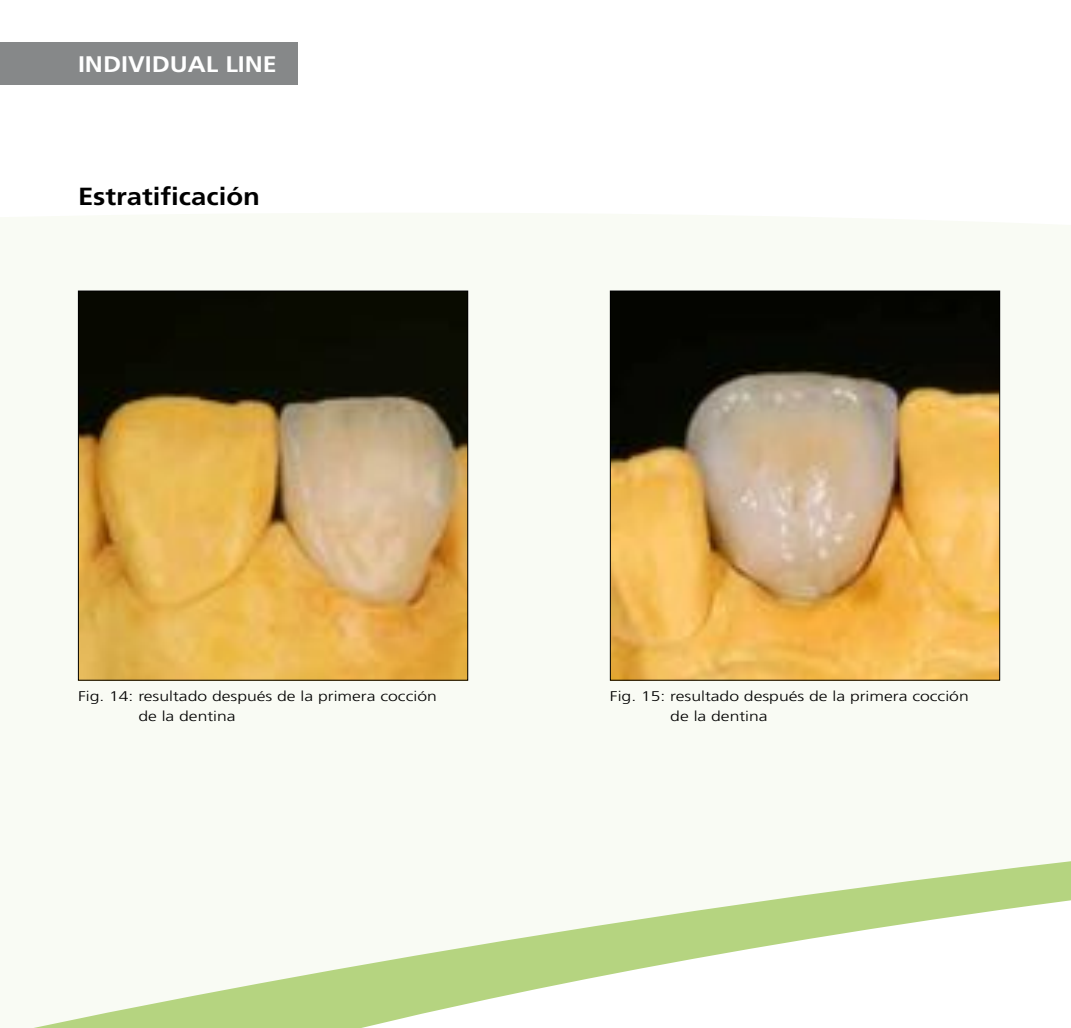
<style>
.page{position:relative;width:1071px;height:1028px;background:#fff}
.page>*{position:absolute;margin:0;border:0;box-sizing:border-box;transform-origin:0 0}
.t1{font:700 24.75px "Frutiger LT Std";color:#000;scale:1.11 1}
.t2{font:700 22.5px "Frutiger LT Std";color:#fff;scale:1.11 1}
.t3{font:300 14px/20px "Frutiger LT Std";color:#000;scale:1.25 1}
</style>
<div class="page">
<div style="left:0;top:43px;width:298px;height:42px;background:#868889"></div>
<div style="left:0;top:213px;width:1070px;height:580px;background:#f9fbf4"></div>
<svg style="left:0;top:793px;width:1070px;height:235px;fill:#f9fbf4"></svg>
<img style="left:80px;top:293px;width:386px;height:385px">
<div style="left:78px;top:291px;width:390px;height:389px;border:1px solid #000"></div>
<img style="left:611px;top:293px;width:386px;height:385px">
<div style="left:609px;top:291px;width:390px;height:389px;border:1px solid #000"></div>
<h2 class="t2" style="left:78px;top:51px;width:180px">INDIVIDUAL LINE</h2>
<h1 class="t1" style="left:78px;top:182px;width:165px">Estratificación</h1>
<p class="t3" style="left:138px;top:686px;width:240px;text-indent:-60px">Fig. 14: resultado después de la primera cocción de la dentina</p>
<p class="t3" style="left:670px;top:686px;width:240px;text-indent:-60px">Fig. 15: resultado después de la primera cocción de la dentina</p>
</div>
